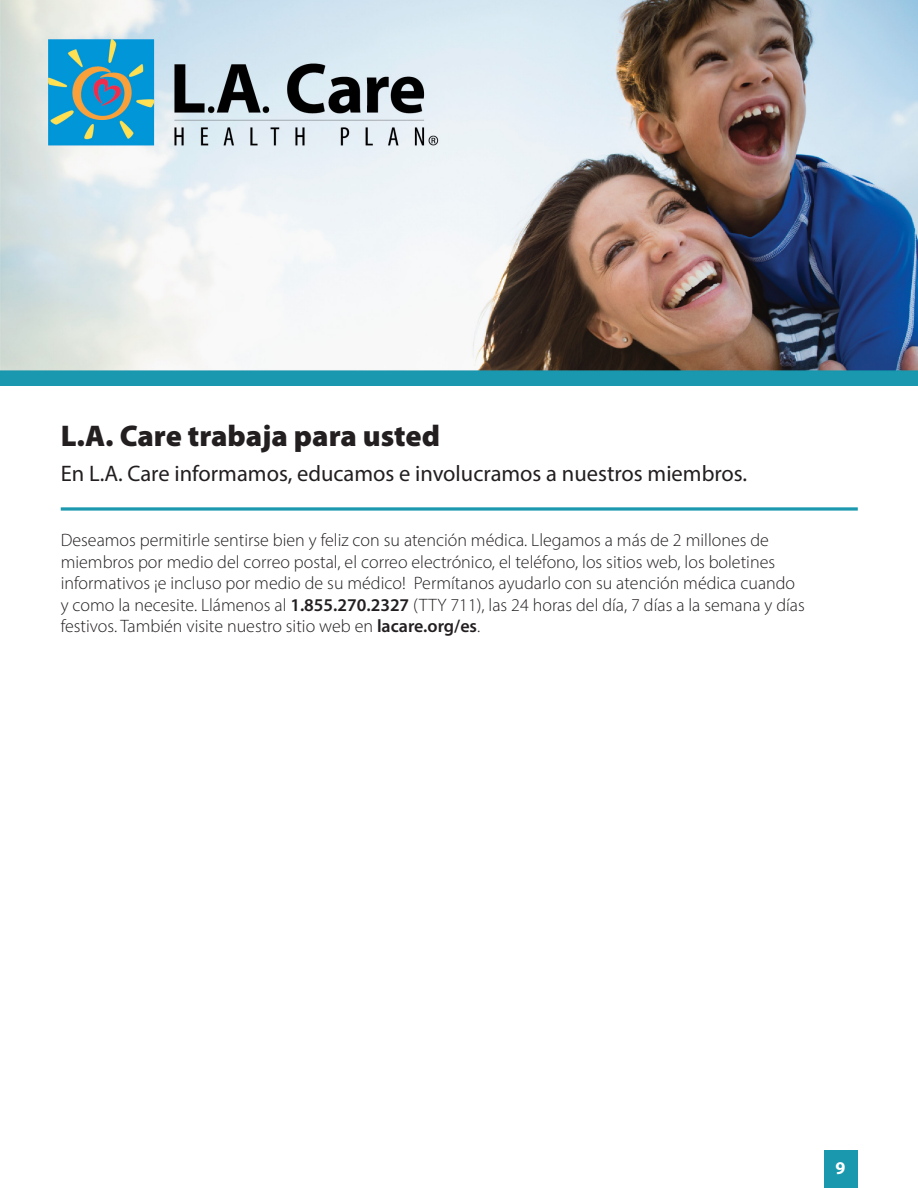
<style>
.page{position:relative;width:918px;height:1188px;background:#fff}
.page>*{position:absolute;margin:0;border:0;box-sizing:border-box;transform-origin:0 0}
.t1{font:900 30px "Myriad Pro";color:#231f20}
.t2{font:22.5px "Myriad Pro";color:#231f20}
.t3{font:300 18px/21.6px "Myriad Pro";color:#231f20}
.t4{font:700 18px "Myriad Pro";color:#fff}
.s1{font-weight:600}
</style>
<div class="page">
<div style="left:824px;top:1151px;width:34px;height:37px;background:#1998ae"></div>
<img style="left:0;top:0;width:918px;height:386px">
<svg style="left:61px;top:507px;width:797px;height:4px;background:#46abbd"></svg>
<h2 class="t1" style="left:61px;top:416px;width:381px">L.A. Care trabaja para usted</h2>
<p class="t2" style="left:61px;top:460px;width:688px">En L.A. Care informamos, educamos e involucramos a nuestros miembros.</p>
<p class="t3" style="left:61px;top:529px;width:746px">Deseamos permitirle sentirse bien y feliz con su atención médica. Llegamos a más de 2 millones de miembros por medio del correo postal, el correo electrónico, el teléfono, los sitios web, los boletines informativos ¡e incluso por medio de su médico! Permítanos ayudarlo con su atención médica cuando y como la necesite. Llámenos al <span class="s1">1.855.270.2327</span> (TTY 711), las 24 horas del día, 7 días a la semana y días festivos. También visite nuestro sitio web en <span class="s1">lacare.org/es</span>.</p>
<p class="t4" style="left:835px;top:1156px;width:11px">9</p>
</div>
